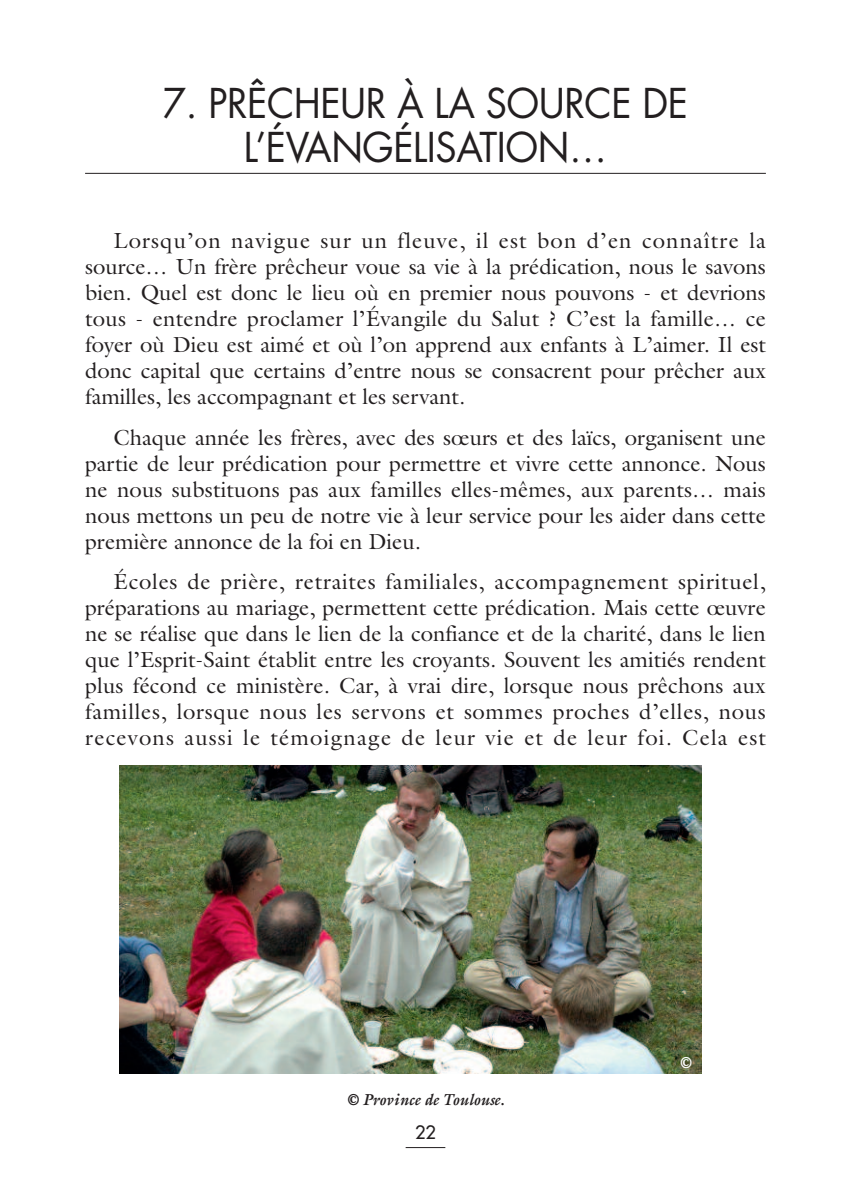
<style>
.page{position:relative;width:851px;height:1191px;background:#fff}
.page>*{position:absolute;margin:0;border:0;box-sizing:border-box;transform-origin:0 0}
.t1{font:40px/44px "Futura";letter-spacing:-.01em;color:#231f20;text-align:center;scale:.95 1}
.t2{font:22px/26px "Galliard";color:#231f20;text-align:justify}
.t3{font:18px "Futura";color:#231f20}
.t4{font:italic 700 16px "Galliard";color:#231f20;scale:.95 1}
.t5{font:italic 700 16px "Galliard";color:#fff;scale:.95 1}
</style>
<div class="page">
<hr style="left:405px;top:1147px;width:40px;height:1px;background:#231f20">
<hr style="left:85px;top:173px;width:680px;height:1px;background:#231f20">
<img style="left:120px;top:765px;width:581px;height:309px">
<h1 class="t1" style="left:163px;top:85px;width:554px">7. PRÊCHEUR À LA SOURCE DE<br>L’ÉVANGÉLISATION…</h1>
<p class="t2" style="left:85px;top:228px;width:682px;text-indent:28px">Lorsqu’on navigue sur un fleuve, il est bon d’en connaître la source… Un frère prêcheur voue sa vie à la prédication, nous le savons bien. Quel est donc le lieu où en premier nous pouvons - et devrions tous - entendre proclamer l’Évangile du Salut ? C’est la famille… ce foyer où Dieu est aimé et où l’on apprend aux enfants à L’aimer. Il est donc capital que certains d’entre nous se consacrent pour prêcher aux familles, les accompagnant et les servant.</p>
<p class="t2" style="left:85px;top:424px;width:682px;text-indent:28px">Chaque année les frères, avec des sœurs et des laïcs, organisent une partie de leur prédication pour permettre et vivre cette annonce. Nous ne nous substituons pas aux familles elles-mêmes, aux parents… mais nous mettons un peu de notre vie à leur service pour les aider dans cette première annonce de la foi en Dieu.</p>
<p class="t2" style="left:85px;top:568px;width:682px;text-indent:28px">Écoles de prière, retraites familiales, accompagnement spirituel, préparations au mariage, permettent cette prédication. Mais cette œuvre ne se réalise que dans le lien de la confiance et de la charité, dans le lien que l’Esprit-Saint établit entre les croyants. Souvent les amitiés rendent plus fécond ce ministère. Car, à vrai dire, lorsque nous prêchons aux familles, lorsque nous les servons et sommes proches d’elles, nous recevons aussi le témoignage de leur vie et de leur foi. Cela est</p>
<p class="t4" style="left:347px;top:1090px;width:167px">© Province de Toulouse.</p>
<p class="t3" style="left:415px;top:1123px;width:22px">22</p>
<p class="t5" style="left:679px;top:1053px;width:14px">©</p>
</div>
